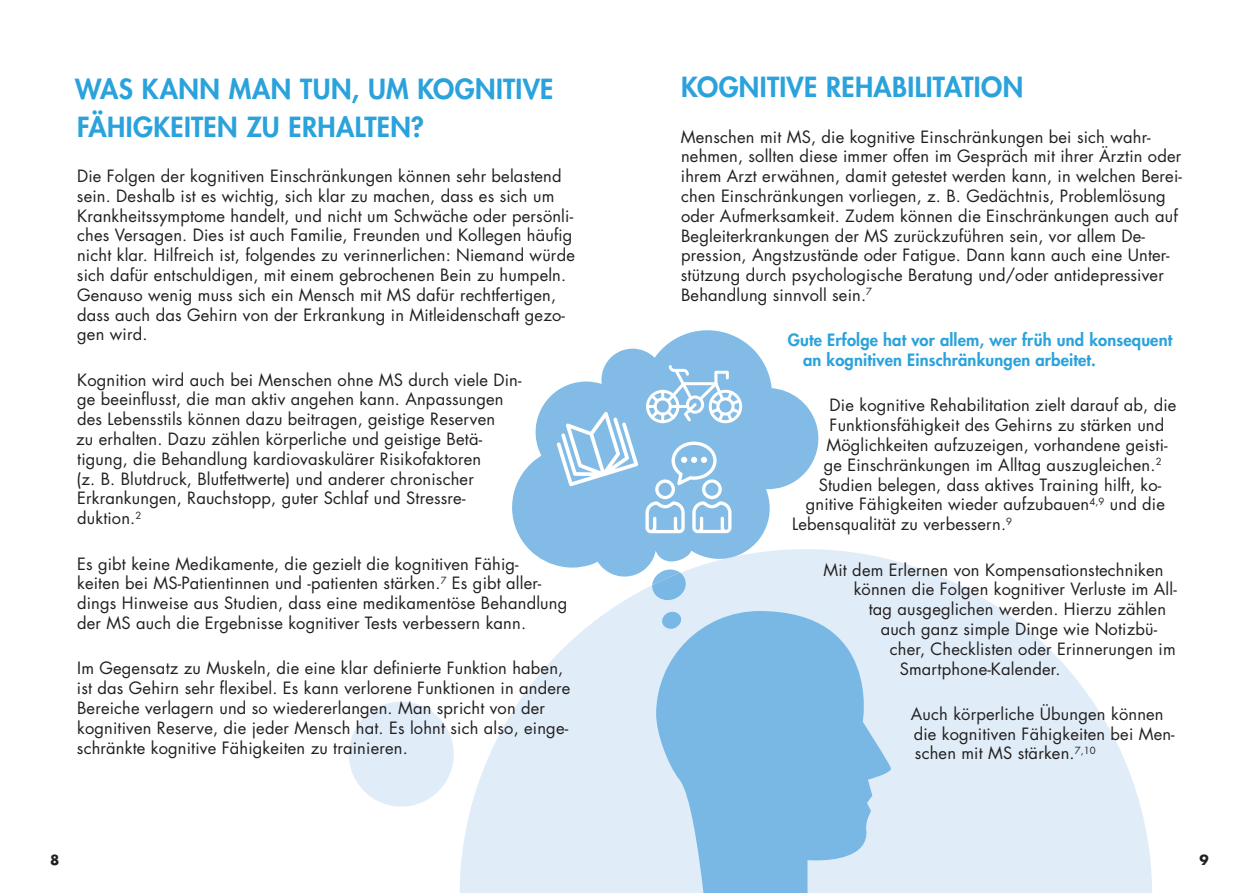
<style>
.page{position:relative;width:1259px;height:893px;background:#fff}
.page>*{position:absolute;margin:0;border:0;box-sizing:border-box;transform-origin:0 0}
.t1{font:800 27px/37.8px "Futura Std";letter-spacing:.01em;color:#2aa2db}
.t2{font:16.5px/19.8px "Futura Std";letter-spacing:.01em;color:#231f20}
.t3{font:800 16.5px/19.8px "Futura Std";letter-spacing:.01em;color:#2aa2db}
.t4{font:700 13.5px "Futura Std";color:#231f20}
</style>
<div class="page">
<svg style="left:459px;top:549px;width:693px;height:344px;fill:#e0edf8"></svg>
<svg style="left:349px;top:694px;width:112px;height:120px"></svg>
<svg style="left:656px;top:611px;width:236px;height:282px;background:#94c5ea"></svg>
<svg style="left:506px;top:330px;width:318px;height:247px;fill:#82bce6"></svg>
<svg style="left:652px;top:569px;width:36px;height:31px"></svg>
<svg style="left:661px;top:612px;width:21px;height:17px"></svg>
<svg style="left:646px;top:365px;width:98px;height:58px"></svg>
<svg style="left:556px;top:412px;width:82px;height:74px"></svg>
<svg style="left:645px;top:442px;width:86px;height:91px"></svg>
<h1 class="t1" style="left:75px;top:70px;width:480px">WAS KANN MAN TUN, UM KOGNITIVE<br>FÄHIGKEITEN ZU ERHALTEN?</h1>
<p class="t2" style="left:77px;top:166px;width:499px">Die Folgen der kognitiven Einschränkungen können sehr belastend sein. Deshalb ist es wichtig, sich klar zu machen, dass es sich um Krankheitssymptome handelt, und nicht um Schwäche oder persönli&shy;ches Versagen. Dies ist auch Familie, Freunden und Kollegen häufig nicht klar. Hilfreich ist, folgendes zu verinnerlichen: Niemand würde sich dafür entschuldigen, mit einem gebrochenen Bein zu humpeln.<br>Genauso wenig muss sich ein Mensch mit MS dafür rechtfertigen, dass auch das Gehirn von der Erkrankung in Mitleidenschaft gezo&shy;gen wird.</p>
<p class="t2" style="left:76px;top:370px;width:447px">Kognition wird auch bei Menschen ohne MS durch viele Din&shy;ge beeinflusst, die man aktiv angehen kann. Anpassungen des Lebensstils können dazu beitragen, geistige Reserven<br>zu erhalten. Dazu zählen körperliche und geistige Betä&shy;tigung, die Behandlung kardiovaskulärer Risikofaktoren<br>(z. B. Blutdruck, Blutfettwerte) und anderer chronischer Erkrankungen, Rauchstopp, guter Schlaf und Stressre&shy;duktion.<sup>2</sup></p>
<p class="t2" style="left:77px;top:554px;width:492px">Es gibt keine Medikamente, die gezielt die kognitiven Fähig-<br>keiten bei MS-Patientinnen und -patienten stärken.<sup>7</sup> Es gibt aller&shy;dings Hinweise aus Studien, dass eine medikamentöse Behandlung der MS auch die Ergebnisse kognitiver Tests verbessern kann.</p>
<p class="t2" style="left:77px;top:658px;width:495px">Im Gegensatz zu Muskeln, die eine klar definierte Funktion haben, ist das Gehirn sehr flexibel. Es kann verlorene Funktionen in andere Bereiche verlagern und so wiedererlangen. Man spricht von der kognitiven Reserve, die jeder Mensch hat. Es lohnt sich also, einge&shy;schränkte kognitive Fähigkeiten zu trainieren.</p>
<h1 class="t1" style="left:681px;top:68px;width:343px">KOGNITIVE REHABILITATION</h1>
<p class="t2" style="left:681px;top:127px;width:502px">Menschen mit MS, die kognitive Einschränkungen bei sich wahr&shy;nehmen, sollten diese immer offen im Gespräch mit ihrer Ärztin oder ihrem Arzt erwähnen, damit getestet werden kann, in welchen Berei&shy;chen Einschränkungen vorliegen, z. B. Gedächtnis, Problemlösung oder Aufmerksamkeit. Zudem können die Einschränkungen auch auf Begleiterkrankungen der MS zurückzuführen sein, vor allem De&shy;pression, Angstzustände oder Fatigue. Dann kann auch eine Unter&shy;stützung durch psychologische Beratung und/oder antidepressiver Behandlung sinnvoll sein.<sup>7</sup></p>
<p class="t3" style="left:803px;top:330px;width:371px;text-indent:-15px">Gute Erfolge hat vor allem, wer früh und konsequent an kognitiven Einschränkungen arbeitet.</p>
<p class="t2" style="left:829px;top:396px;width:348px">Die kognitive Rehabilitation zielt darauf ab, die</p>
<p class="t2" style="left:829px;top:415px;width:336px">Funktionsfähigkeit des Gehirns zu stärken und</p>
<p class="t2" style="left:826px;top:435px;width:343px">Möglichkeiten aufzuzeigen, vorhandene geisti-</p>
<p class="t2" style="left:823px;top:455px;width:339px">ge Einschränkungen im Alltag auszugleichen.<sup>2</sup></p>
<p class="t2" style="left:818px;top:475px;width:344px">Studien belegen, dass aktives Training hilft, ko-</p>
<p class="t2" style="left:805px;top:495px;width:361px">gnitive Fähigkeiten wieder aufzubauen<sup>4,9</sup> und die</p>
<p class="t2" style="left:792px;top:514px;width:222px">Lebensqualität zu verbessern.<sup>9</sup></p>
<p class="t2" style="left:823px;top:560px;width:341px">Mit dem Erlernen von Kompensationstechniken</p>
<p class="t2" style="left:853px;top:579px;width:325px">können die Folgen kognitiver Verluste im All-</p>
<p class="t2" style="left:868px;top:599px;width:299px">tag ausgeglichen werden. Hierzu zählen</p>
<p class="t2" style="left:880px;top:619px;width:278px">auch ganz simple Dinge wie Notizbü-</p>
<p class="t2" style="left:890px;top:639px;width:287px">cher, Checklisten oder Erinnerungen im</p>
<p class="t2" style="left:899px;top:659px;width:162px">Smartphone-Kalender.</p>
<p class="t2" style="left:911px;top:704px;width:265px">Auch körperliche Übungen können die kognitiven Fähigkeiten bei Men&shy;schen mit MS stärken.<sup>7,10</sup></p>
<p class="t4" style="left:50px;top:851px;width:11px">8</p>
<p class="t4" style="left:1199px;top:851px;width:11px">9</p>
</div>
